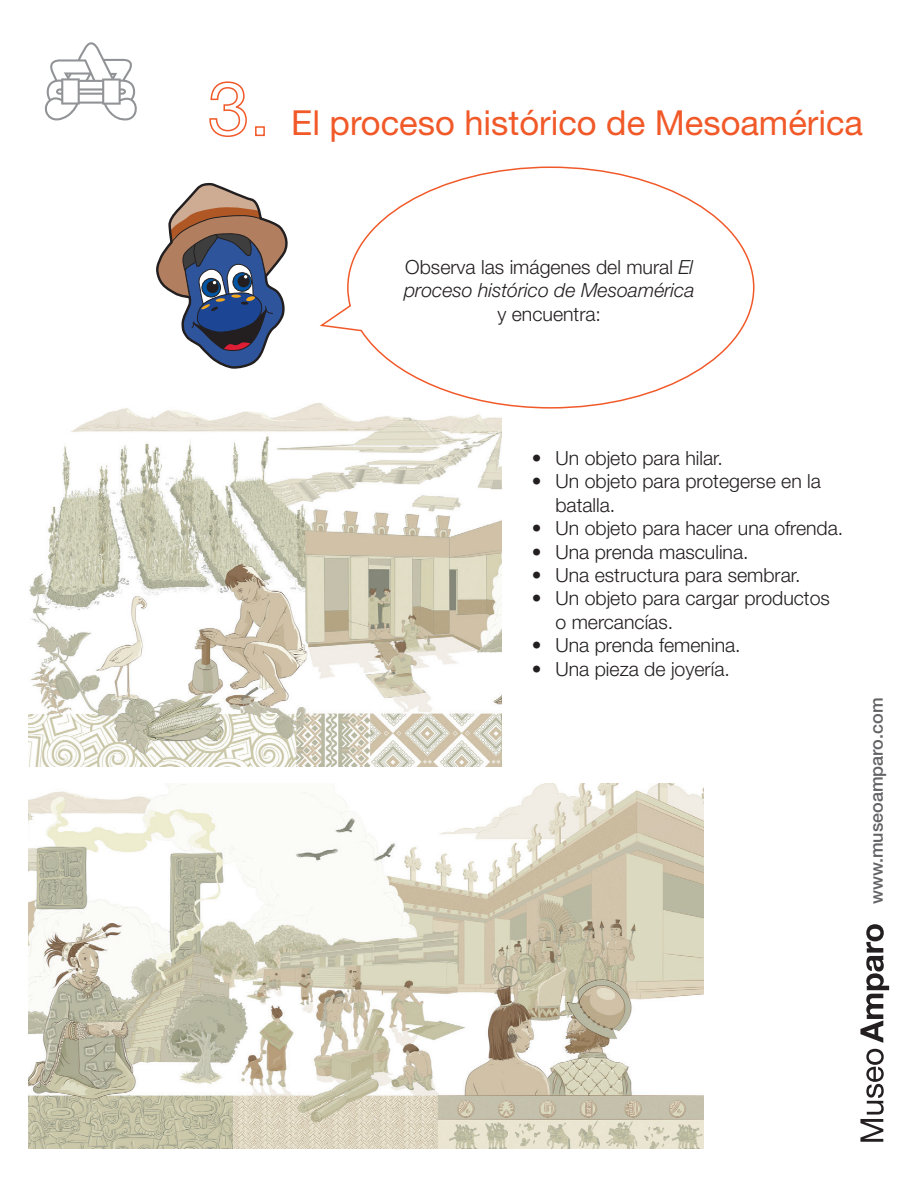
<style>
.page{position:relative;width:918px;height:1188px;background:#fff}
.page>*{position:absolute;margin:0;border:0;box-sizing:border-box;transform-origin:0 0}
.t1{font:34.5px "Helvetica Neue LT Std";color:#f15929}
.t2{font:300 19.5px/23.4px "Helvetica Neue LT Std";color:#231f20}
.t3{font:italic 300 19.5px/23.4px "Helvetica Neue LT Std";color:#231f20}
.t4{font:500 18px "Helvetica Neue LT Std";color:#636366}
.s1{font-style:normal}
</style>
<div class="page">
<img style="left:28px;top:403px;width:473px;height:363px">
<svg style="left:318px;top:166px;width:437px;height:243px"></svg>
<svg style="left:860px;top:1049px;width:24px;height:93px"></svg>
<svg style="left:860px;top:924px;width:29px;height:119px"></svg>
<svg style="left:44px;top:42px;width:93px;height:79px"></svg>
<svg style="left:156px;top:182px;width:132px;height:187px"></svg>
<svg style="left:209px;top:81px;width:38px;height:56px"></svg>
<div style="left:255px;top:126px;width:10px;height:10px;border:2px solid #f15929"></div>
<img style="left:28px;top:783px;width:675px;height:365px">
<h1 class="t1" style="left:291px;top:103px;width:573px">El proceso histórico de Mesoamérica</h1>
<p class="t3" style="left:404px;top:255px;width:292px"><span class="s1">Observa las imágenes del mural</span> El proceso histórico de Mesoamérica</p>
<p class="t2" style="left:497px;top:302px;width:105px">y encuentra:</p>
<p class="t2" style="left:532px;top:446px;width:193px">• Un objeto para hilar.</p>
<p class="t2" style="left:555px;top:469px;width:267px;text-indent:-23px">• Un objeto para protegerse en la batalla.</p>
<p class="t2" style="left:532px;top:516px;width:313px">• Un objeto para hacer una ofrenda.</p>
<p class="t2" style="left:532px;top:540px;width:218px">• Una prenda masculina.</p>
<p class="t2" style="left:532px;top:563px;width:270px">• Una estructura para sembrar.</p>
<p class="t2" style="left:555px;top:586px;width:276px;text-indent:-23px">• Un objeto para cargar productos o mercancías.</p>
<p class="t2" style="left:532px;top:633px;width:210px">• Una prenda femenina.</p>
<p class="t2" style="left:532px;top:657px;width:199px">• Una pieza de joyería.</p>
<p class="t4" style="left:866px;top:904px;width:208px;rotate:-90deg">www.museoamparo.com</p>
</div>
